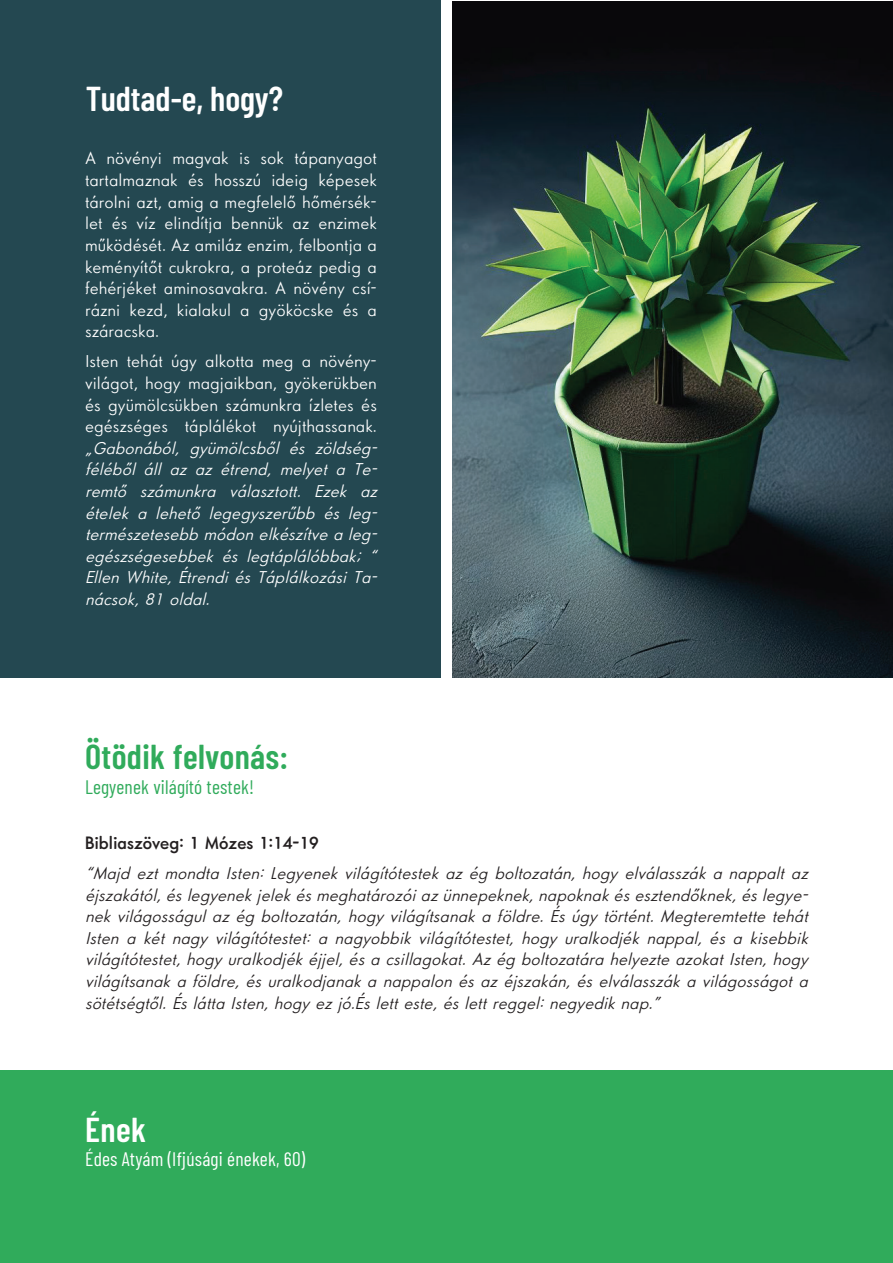
<style>
.page{position:relative;width:893px;height:1263px;background:#fff}
.page>*{position:absolute;margin:0;border:0;box-sizing:border-box;transform-origin:0 0}
.t1{font:600 34.5px "Barlow Condensed";color:#fff}
.t2{font:600 34.5px "Barlow Condensed";letter-spacing:.01em;color:#30ab5b}
.t3{font:19.5px "Barlow Condensed";letter-spacing:.01em;color:#fff}
.t4{font:19.5px "Barlow Condensed";letter-spacing:.01em;color:#30ab5b}
.t5{font:italic 300 18px/21.6px "HY Yoyo";color:#231f20;text-align:justify}
.t6{font:300 18px/21.6px "HY Yoyo";color:#fff;text-align:justify}
.t7{font:italic 300 18px/21.6px "HY Yoyo";color:#fff;text-align:justify}
.t8{font:700 18px "HY Yoyo";color:#231f20}
</style>
<div class="page">
<div style="left:0;top:1070px;width:893px;height:193px;background:#30ab5b"></div>
<div style="left:0;top:0;width:440px;height:677px;background:#244851"></div>
<img style="left:452px;top:1px;width:440px;height:676px">
<h1 class="t1" style="left:86px;top:74px;width:199px">Tudtad-e, hogy?</h1>
<p class="t6" style="left:85px;top:148px;width:293px">A növényi magvak is sok tápanyagot tartalmaznak és hosszú ideig képesek tárolni azt, amig a megfelelő hőmérsék&shy;let és víz elindítja bennük az enzimek működését. Az amiláz enzim, felbontja a keményítőt cukrokra, a proteáz pedig a fehérjéket aminosavakra. A növény csí&shy;rázni kezd, kialakul a gyököcske és a száracska.</p>
<p class="t6" style="left:85px;top:351px;width:293px">Isten tehát úgy alkotta meg a növény&shy;világot, hogy magjaikban, gyökerükben és gyümölcsükben számunkra ízletes és egészséges táplálékot nyújthassanak.</p>
<p class="t7" style="left:85px;top:438px;width:300px">„Gabonából, gyümölcsből és zöldség&shy;féléből áll az az étrend, melyet a Te&shy;remtő számunkra választott. Ezek az ételek a lehető legegyszerűbb és leg&shy;természetesebbmódonelkészítvealeg&shy;egészségesebbek és legtáplálóbbak; “ EllenWhite,ÉtrendiésTáplálkozásiTa&shy;nácsok,81oldal.</p>
<h1 class="t2" style="left:85px;top:732px;width:205px">Ötödik felvonás:</h1>
<p class="t4" style="left:85px;top:772px;width:170px">Legyenek világító testek!</p>
<p class="t8" style="left:85px;top:830px;width:235px">Bibliaszöveg: 1 Mózes 1:14-19</p>
<p class="t5" style="left:85px;top:863px;width:731px">“MajdeztmondtaIsten:Legyenekvilágítótestekazégboltozatán,hogyelválasszákanappaltaz éjszakától,éslegyenekjelekésmeghatározóiazünnepeknek,napoknakésesztendőknek,éslegye&shy;nekvilágosságulazégboltozatán,hogyvilágítsanakaföldre.Ésúgytörtént.Megteremtettetehát Isten a két nagy világítótestet: a nagyobbik világítótestet, hogy uralkodjék nappal, és a kisebbik világítótestet,hogyuralkodjékéjjel,ésacsillagokat.AzégboltozatárahelyezteazokatIsten,hogy világítsanakaföldre,ésuralkodjanakanappalonésazéjszakán,éselválasszákavilágosságota sötétségtől.ÉsláttaIsten,hogyezjó.Ésletteste,éslettreggel:negyediknap.”</p>
<h1 class="t1" style="left:85px;top:1105px;width:62px">Ének</h1>
<p class="t3" style="left:85px;top:1145px;width:222px">Édes Atyám (Ifjúsági énekek, 60)</p>
</div>
